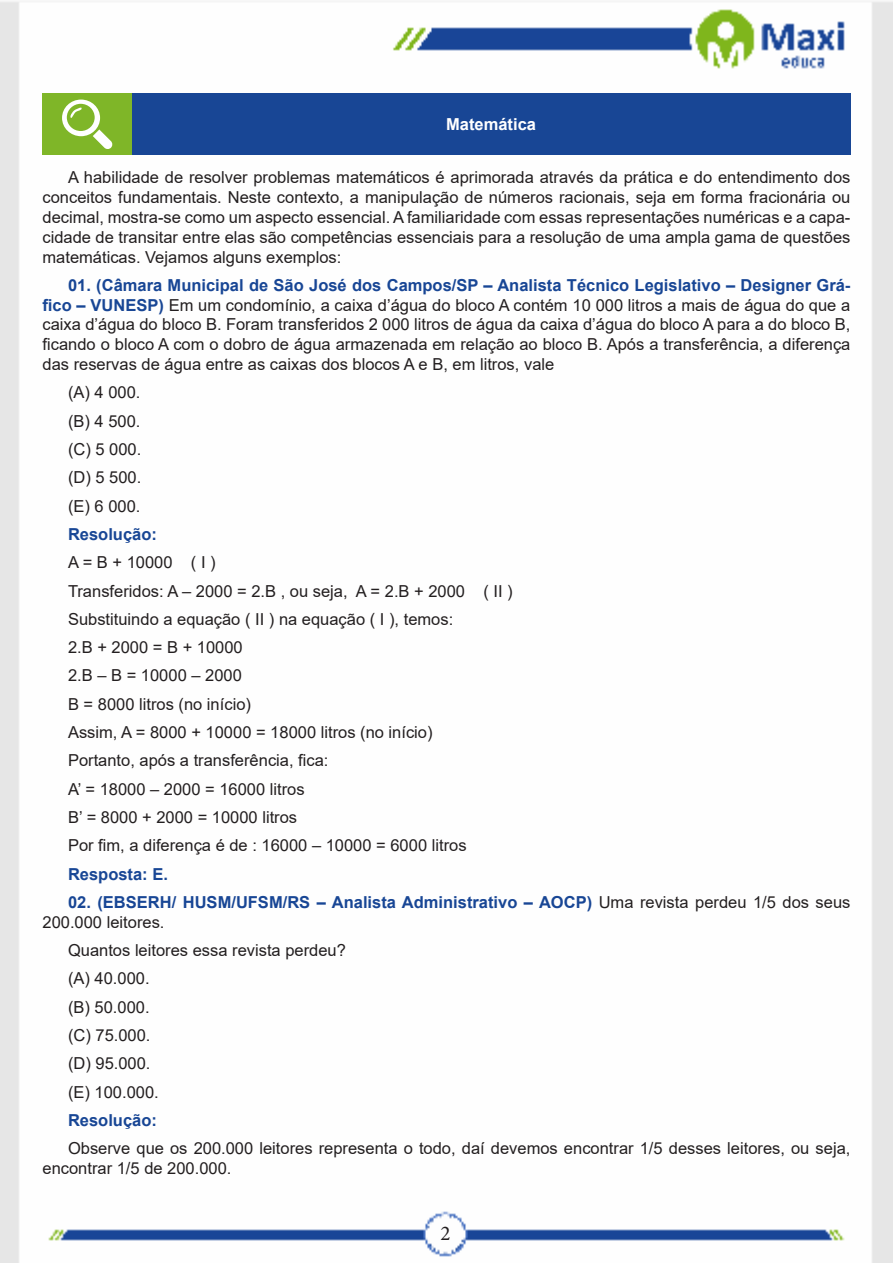
<style>
.page{position:relative;width:893px;height:1263px;background:#fff}
.page>*{position:absolute;margin:0;border:0;box-sizing:border-box;transform-origin:0 0}
.t1{font:21px "Minion Pro";color:#231f20}
.t2{font:16.5px/19.8px "Arial";color:#231f20;text-align:justify}
.t3{font:700 16.5px/19.8px "Arial";color:#184695}
.Titulo_de_Caixa{font:700 16.5px "Arial";color:#fff}
.s1{font-weight:700;color:#184695}
.s2{font-weight:400;color:#231f20}
</style>
<div class="page">
<img style="left:0;top:1px;width:893px;height:1262px">
<div style="left:43px;top:94px;width:89px;height:61px;background:#7fb628"></div>
<div style="left:132px;top:94px;width:718px;height:61px;background:#184695"></div>
<svg style="left:62px;top:100px;width:51px;height:49px"></svg>
<p class="Titulo_de_Caixa" style="left:446px;top:113px;width:91px">Matemática</p>
<p class="t2" style="left:43px;top:168px;width:809px;text-indent:26px">A habilidade de resolver problemas matemáticos é aprimorada através da prática e do entendimento dos conceitos fundamentais. Neste contexto, a manipulação de números racionais, seja em forma fracionária ou decimal, mostra-se como um aspecto essencial. A familiaridade com essas representações numéricas e a capa&shy;cidade de transitar entre elas são competências essenciais para a resolução de uma ampla gama de questões matemáticas. Vejamos alguns exemplos:</p>
<p class="t2" style="left:43px;top:275px;width:809px;text-indent:26px"><span class="s1">01. (Câmara Municipal de São José dos Campos/SP – Analista Técnico Legislativo – Designer Grá&shy;fico – VUNESP)</span> Em um condomínio, a caixa d’água do bloco A contém 10 000 litros a mais de água do que a caixa d’água do bloco B. Foram transferidos 2 000 litros de água da caixa d’água do bloco A para a do bloco B, ficando o bloco A com o dobro de água armazenada em relação ao bloco B. Após a transferência, a diferença das reservas de água entre as caixas dos blocos A e B, em litros, vale</p>
<p class="t2" style="left:68px;top:383px;width:74px">(A) 4 000.</p>
<p class="t2" style="left:68px;top:411px;width:74px">(B) 4 500.</p>
<p class="t2" style="left:68px;top:439px;width:75px">(C) 5 000.</p>
<p class="t2" style="left:68px;top:467px;width:75px">(D) 5 500.</p>
<p class="t2" style="left:68px;top:496px;width:74px">(E) 6 000.</p>
<p class="t3" style="left:68px;top:524px;width:90px">Resolução:</p>
<p class="t2" style="left:68px;top:552px;width:149px">A = B + 10000 ( I )</p>
<p class="t2" style="left:68px;top:581px;width:446px">Transferidos: A – 2000 = 2.B , ou seja, A = 2.B + 2000 ( II )</p>
<p class="t2" style="left:68px;top:609px;width:387px">Substituindo a equação ( II ) na equação ( I ), temos:</p>
<p class="t2" style="left:68px;top:637px;width:176px">2.B + 2000 = B + 10000</p>
<p class="t2" style="left:68px;top:666px;width:175px">2.B – B = 10000 – 2000</p>
<p class="t2" style="left:68px;top:694px;width:184px">B = 8000 litros (no início)</p>
<p class="t2" style="left:68px;top:722px;width:366px">Assim, A = 8000 + 10000 = 18000 litros (no início)</p>
<p class="t2" style="left:68px;top:751px;width:262px">Portanto, após a transferência, fica:</p>
<p class="t2" style="left:68px;top:779px;width:238px">A’ = 18000 – 2000 = 16000 litros</p>
<p class="t2" style="left:68px;top:807px;width:231px">B’ = 8000 + 2000 = 10000 litros</p>
<p class="t2" style="left:68px;top:835px;width:400px">Por fim, a diferença é de : 16000 – 10000 = 6000 litros</p>
<p class="t3" style="left:68px;top:864px;width:101px">Resposta: E.</p>
<p class="t3" style="left:43px;top:892px;width:809px;text-indent:26px">02. (EBSERH/ HUSM/UFSM/RS – Analista Administrativo – AOCP) <span class="s2">Uma revista perdeu 1/5 dos seus<br>200.000 leitores.</span></p>
<p class="t2" style="left:68px;top:940px;width:279px">Quantos leitores essa revista perdeu?</p>
<p class="t2" style="left:68px;top:968px;width:83px">(A) 40.000.</p>
<p class="t2" style="left:68px;top:997px;width:83px">(B) 50.000.</p>
<p class="t2" style="left:68px;top:1025px;width:84px">(C) 75.000.</p>
<p class="t2" style="left:68px;top:1053px;width:84px">(D) 95.000.</p>
<p class="t2" style="left:68px;top:1082px;width:92px">(E) 100.000.</p>
<p class="t3" style="left:68px;top:1110px;width:90px">Resolução:</p>
<p class="t2" style="left:43px;top:1138px;width:809px;text-indent:26px">Observe que os 200.000 leitores representa o todo, daí devemos encontrar 1/5 desses leitores, ou seja, encontrar 1/5 de 200.000.</p>
<p class="t1" style="left:440px;top:1219px;width:12px">2</p>
</div>
